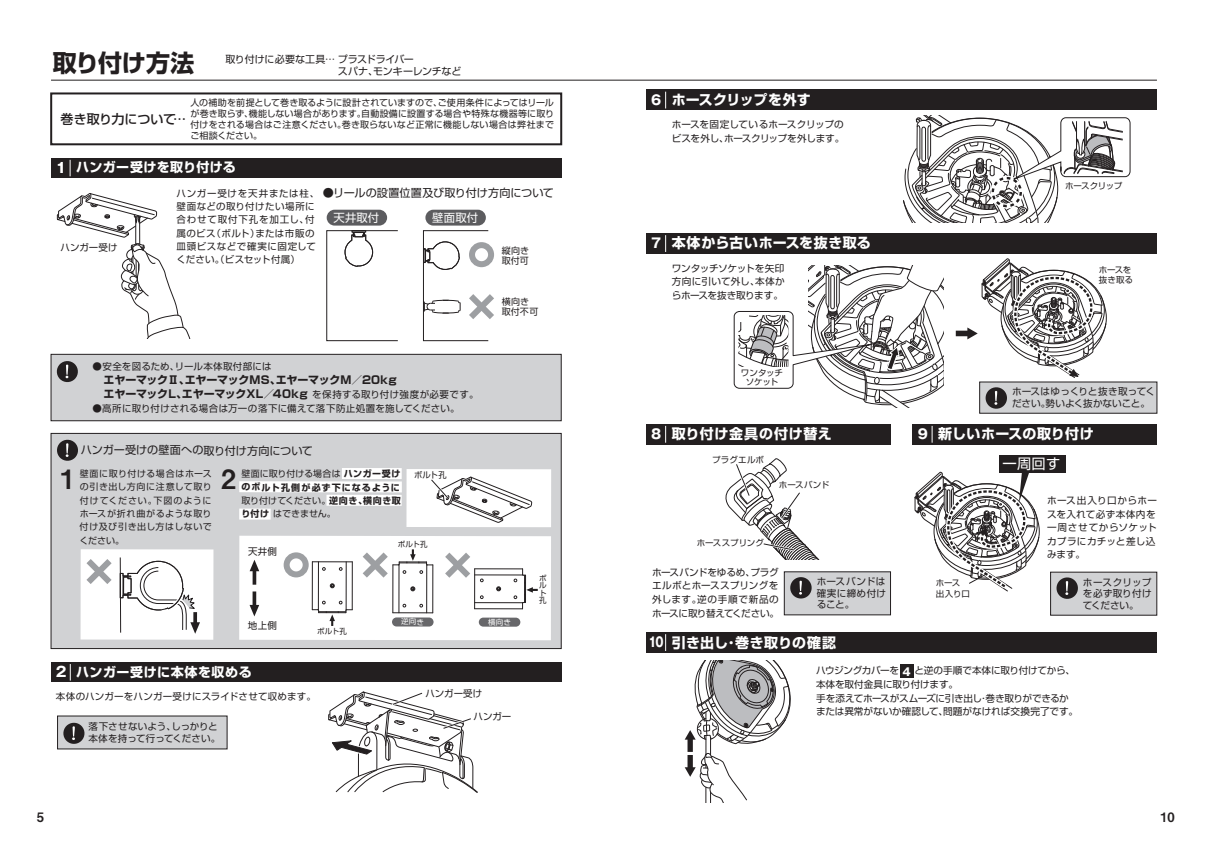
<style>
.page{position:relative;width:1208px;height:859px;background:#fff}
.page>*{position:absolute;margin:0;border:0;box-sizing:border-box;transform-origin:0 0}
.t1{font:26.7px "Midashi Go Pro MB31";color:#231f20}
.t2{font:700 24px "Shin Go Pro";letter-spacing:-.01em;color:#231f20}
.t3{font:14.3px "Shin Go Pro";color:#fff}
.t4{font:700 14px "Shin Go Pro";letter-spacing:.025em;color:#fff}
.t5{font:700 14px "Shin Go Pro";letter-spacing:.05em;color:#fff}
.t6{font:700 14px "Shin Go Pro";letter-spacing:-.015em;color:#fff}
.t7{font:700 13px "Shin Go Pro";letter-spacing:.03em;color:#fff}
.t8{font:500 13px "Shin Go Pro";letter-spacing:-.005em;color:#231f20}
.t9{font:13px "Midashi Go Pro MB31";color:#231f20}
.t10{font:11.3px "Shin Go Pro";letter-spacing:.01em;color:#fff}
.t11{font:11.1px "Shin Go Pro";letter-spacing:-.005em;color:#231f20}
.t12{font:700 11px/14px "Shin Go Pro";letter-spacing:-.015em;color:#231f20}
.t13{font:700 11px "Gothic MB101 Pro";color:#fff}
.t14{font:10px/12px "Shin Go Pro";letter-spacing:-.015em;color:#231f20}
.t15{font:9.6px/13.6px "Shin Go Pro";letter-spacing:-.005em;color:#231f20;text-align:justify}
.t16{font:9.6px/13.6px "Shin Go Pro";letter-spacing:.035em;color:#231f20}
.t17{font:9.6px/13.6px "Shin Go Pro";letter-spacing:-.025em;color:#231f20}
.t18{font:9.5px/11.4px "Shin Go Pro";letter-spacing:.03em;color:#231f20}
.t19{font:9.5px/13.3px "Shin Go Pro";letter-spacing:.055em;color:#231f20}
.t20{font:9.4px "Shin Go Pro";color:#231f20}
.t21{font:9px/13.3px "Shin Go Pro";letter-spacing:.03em;color:#231f20;text-align:justify}
.t22{font:700 9px/13.3px "Shin Go Pro";letter-spacing:.115em;color:#231f20;text-align:justify}
.t23{font:8.5px/9.1px "Shin Go Pro";letter-spacing:-.01em;color:#231f20}
.t24{font:8.5px "Shin Go Pro";letter-spacing:-.045em;color:#231f20}
.t25{font:8.3px "Shin Go Pro";color:#231f20}
.t26{font:7.5px/7.5px "Shin Go Pro";letter-spacing:.02em;color:#231f20;text-align:justify}
.t27{font:7.5px "Shin Go Pro";letter-spacing:.02em;color:#fff}
.s1{font-family:"Gothic MB101 Pro";font-size:14px}
.s2{font-weight:400;font-size:9.5px}
.s3{font-weight:400}
.s4{font-family:"Gothic MB101 Pro";font-size:13.4px}
</style>
<div class="page">
<svg style="left:903px;top:115px;width:227px;height:108px"></svg>
<svg style="left:733px;top:265px;width:211px;height:142px"></svg>
<svg style="left:725px;top:458px;width:95px;height:102px"></svg>
<svg style="left:684px;top:661px;width:107px;height:141px"></svg>
<div style="left:979px;top:382px;width:178px;height:31px;background:#d1d2d4"></div>
<div style="left:784px;top:572px;width:106px;height:43px;background:#d1d2d4"></div>
<div style="left:1050px;top:572px;width:107px;height:43px;background:#d1d2d4"></div>
<hr style="left:51px;top:80px;width:1106px;height:1px;background:#231f20">
<div style="left:999px;top:455px;width:66px;height:18px;background:#231f20"></div>
<svg style="left:914px;top:471px;width:126px;height:121px"></svg>
<div style="left:646px;top:90px;width:511px;height:20px;background:#231f20"></div>
<svg style="left:665px;top:92px;width:1px;height:16px"></svg>
<div style="left:646px;top:233px;width:510px;height:20px;background:#231f20"></div>
<svg style="left:665px;top:235px;width:1px;height:17px"></svg>
<div style="left:646px;top:632px;width:510px;height:20px;background:#231f20"></div>
<svg style="left:665px;top:634px;width:1px;height:17px"></svg>
<div style="left:646px;top:424px;width:244px;height:20px;background:#231f20"></div>
<svg style="left:665px;top:426px;width:1px;height:17px"></svg>
<div style="left:912px;top:424px;width:245px;height:20px;background:#231f20"></div>
<svg style="left:931px;top:426px;width:1px;height:17px"></svg>
<svg style="left:955px;top:258px;width:152px;height:120px"></svg>
<svg style="left:985px;top:387px;width:22px;height:22px"></svg>
<svg style="left:790px;top:577px;width:22px;height:22px"></svg>
<svg style="left:1056px;top:577px;width:22px;height:22px"></svg>
<div style="left:900px;top:665px;width:14px;height:13px;background:#231f20"></div>
<div style="left:51px;top:433px;width:510px;height:216px;background:#d1d2d4;border:1px solid #231f20"></div>
<div style="left:51px;top:354px;width:510px;height:67px;background:#d1d2d4;border:1px solid #231f20"></div>
<div style="left:81px;top:549px;width:132px;height:91px;background:#fff"></div>
<svg style="left:344px;top:232px;width:30px;height:35px"></svg>
<svg style="left:425px;top:241px;width:35px;height:29px"></svg>
<div style="left:326px;top:230px;width:72px;height:111px;border:1px solid #231f20"></div>
<div style="left:423px;top:230px;width:65px;height:111px;border:1px solid #231f20"></div>
<svg style="left:57px;top:193px;width:133px;height:146px"></svg>
<div style="left:57px;top:716px;width:170px;height:33px;background:#d1d2d4"></div>
<div style="left:50px;top:92px;width:512px;height:53px;background:#fff;border:2px solid #231f20"></div>
<svg style="left:57px;top:439px;width:21px;height:22px"></svg>
<svg style="left:80px;top:553px;width:120px;height:81px"></svg>
<div style="left:469px;top:242px;width:25px;height:25px;border:6px solid #9d9fa2;border-radius:50%"></div>
<div style="left:327px;top:210px;width:60px;height:16px;background:#5c5c5f;border-radius:8px"></div>
<div style="left:425px;top:210px;width:61px;height:16px;background:#5c5c5f;border-radius:8px"></div>
<svg style="left:56px;top:361px;width:22px;height:21px"></svg>
<svg style="left:63px;top:722px;width:22px;height:22px"></svg>
<div style="left:51px;top:158px;width:510px;height:20px;background:#231f20"></div>
<div style="left:51px;top:662px;width:510px;height:20px;background:#231f20"></div>
<svg style="left:70px;top:160px;width:1px;height:16px"></svg>
<svg style="left:70px;top:664px;width:1px;height:17px"></svg>
<svg style="left:239px;top:468px;width:312px;height:325px"></svg>
<svg style="left:423px;top:288px;width:71px;height:38px"></svg>
<h2 class="t2" style="left:53px;top:44px;width:143px">取り付け方法</h2>
<p class="t14" style="left:338px;top:52px;width:125px;text-indent:-112px">取り付けに必要な工具… プラスドライバー<br>スパナ、モンキーレンチなど</p>
<p class="t21" style="left:190px;top:96px;width:365px;line-height:11px">人の補助を前提として巻き取るように設計されていますので、ご使用条件によってはリールが巻き取らず、機能しない場合があります。自動設備に設置する場合や特殊な機器等に取り付けをされる場合はご注意ください。巻き取らないなど正常に機能しない場合は弊社までご相談ください。</p>
<h3 class="t8" style="left:60px;top:108px;width:127px">巻き取り力について…</h3>
<h3 class="t7" style="left:56px;top:157px;width:181px"><span class="s1">1</span> ハンガー受けを取り付ける</h3>
<p class="t20" style="left:61px;top:239px;width:58px">ハンガー受け</p>
<p class="t19" style="left:176px;top:185px;width:144px">ハンガー受けを天井または柱、壁面などの取り付けたい場所に合わせて取付下孔を加工し、付属のビス（ボルト）または市販の皿頭ビスなどで確実に固定してください。（ビスセット付属）</p>
<p class="t11" style="left:323px;top:184px;width:233px">●リールの設置位置及び取り付け方向について</p>
<p class="t10" style="left:333px;top:208px;width:47px">天井取付</p>
<p class="t10" style="left:432px;top:208px;width:47px">壁面取付</p>
<p class="t21" style="left:502px;top:244px;width:29px;line-height:10px">縦向き取付可</p>
<p class="t21" style="left:502px;top:296px;width:38px;line-height:10px">横向き取付不可</p>
<p class="t18" style="left:92px;top:359px;width:181px">●安全を図るため、リール本体取付部には</p>
<p class="t12" style="left:92px;top:371px;width:388px">　エヤーマックⅡ、エヤーマックMS、エヤーマックM／20kg<br>　エヤーマックL、エヤーマックXL／40kg <span class="s2">を保持する取り付け強度が必要です。</span></p>
<p class="t18" style="left:92px;top:401px;width:369px">●高所に取り付けされる場合は万一の落下に備えて落下防止処置を施してください。</p>
<p class="t11" style="left:81px;top:441px;width:234px">ハンガー受けの壁面への取り付け方向について</p>
<h1 class="t1" style="left:221px;top:457px;width:16px">2</h1>
<p class="t25" style="left:414px;top:468px;width:34px">ボルト孔</p>
<h1 class="t1" style="left:61px;top:457px;width:16px">1</h1>
<p class="t22" style="left:241px;top:466px;width:161px"><span class="s3">壁面に取り付ける場合は</span> ハンガー受けのボルト孔側が必ず下になるように<span class="s3">取り付けてください。</span>逆向き、横向き取り付け <span class="s3">はできません。</span></p>
<p class="t21" style="left:80px;top:466px;width:134px">壁面に取り付ける場合はホースの引き出し方向に注意して取り付けてください。下図のようにホースが折れ曲がるような取り付け及び引き出し方はしないでください。</p>
<p class="t26" style="left:398px;top:540px;width:31px">ボルト孔</p>
<p class="t20" style="left:248px;top:544px;width:30px">天井側</p>
<p class="t20" style="left:248px;top:618px;width:30px">地上側</p>
<h3 class="t7" style="left:56px;top:661px;width:197px"><span class="s1">2</span> ハンガー受けに本体を収める</h3>
<p class="t26" style="left:317px;top:627px;width:31px">ボルト孔</p>
<p class="t18" style="left:56px;top:690px;width:261px">本体のハンガーをハンガー受けにスライドさせて収めます。</p>
<p class="t18" style="left:89px;top:720px;width:133px">落下させないよう、しっかりと本体を持って行ってください。</p>
<p class="t27" style="left:401px;top:615px;width:24px">逆向き</p>
<p class="t27" style="left:488px;top:616px;width:24px">横向き</p>
<p class="t20" style="left:425px;top:685px;width:58px">ハンガー受け</p>
<p class="t20" style="left:473px;top:709px;width:39px">ハンガー</p>
<p class="t26" style="left:539px;top:573px;width:9px">ボルト孔</p>
<h3 class="t6" style="left:651px;top:89px;width:161px"><span class="s4">6</span> ホースクリップを外す</h3>
<p class="t17" style="left:672px;top:117px;width:174px">ホースを固定しているホースクリップのビスを外し、ホースクリップを外します。</p>
<h3 class="t4" style="left:651px;top:232px;width:221px"><span class="s4">7</span> 本体から古いホースを抜き取る</h3>
<p class="t15" style="left:672px;top:260px;width:115px">ワンタッチソケットを矢印方向に引いて外し、本体からホースを抜き取ります。</p>
<p class="t23" style="left:741px;top:367px;width:44px;text-align:center">ワンタッチソケット</p>
<p class="t24" style="left:1065px;top:179px;width:59px">ホースクリップ</p>
<p class="t23" style="left:1098px;top:265px;width:36px">ホースを抜き取る</p>
<p class="t15" style="left:1012px;top:385px;width:144px;line-height:11.6px">ホースはゆっくりと抜き取ってください。勢いよく抜かないこと。</p>
<h3 class="t5" style="left:651px;top:423px;width:182px"><span class="s4">8</span> 取り付け金具の付け替え</h3>
<h3 class="t4" style="left:917px;top:423px;width:177px"><span class="s4">9</span> 新しいホースの取り付け</h3>
<p class="t23" style="left:712px;top:454px;width:53px">プラグエルボ</p>
<p class="t23" style="left:779px;top:479px;width:52px">ホースバンド</p>
<p class="t23" style="left:697px;top:537px;width:68px">ホーススプリング</p>
<h3 class="t3" style="left:1002px;top:452px;width:59px">一周回す</h3>
<p class="t16" style="left:1047px;top:492px;width:112px">ホース出入り口からホースを入れて必ず本体内を一周させてからソケットカプラにカチッと差し込みます。</p>
<p class="t15" style="left:652px;top:564px;width:129px">ホースバンドをゆるめ、プラグエルボとホーススプリングを外します。逆の手順で新品のホースに取り替えてください。</p>
<p class="t15" style="left:816px;top:575px;width:71px;line-height:11.6px">ホースバンドは確実に締め付けること。</p>
<p class="t15" style="left:1083px;top:575px;width:70px;line-height:11.6px">ホースクリップを必ず取り付けてください。</p>
<p class="t23" style="left:936px;top:577px;width:35px;line-height:10.2px">ホース出入り口</p>
<h3 class="t4" style="left:648px;top:631px;width:189px"><span class="s4">10</span> 引き出し･巻き取りの確認</h3>
<p class="t15" style="left:816px;top:663px;width:263px;text-align:left">ハウジングカバーを　 と逆の手順で本体に取り付けてから、本体を取付金具に取り付けます。<br>手を添えてホースがスムーズに引き出し･巻き取りができるかまたは異常がないか確認して、問題がなければ交換完了です。</p>
<p class="t13" style="left:902px;top:662px;width:10px">4</p>
<h3 class="t9" style="left:37px;top:806px;width:9px">5</h3>
<h3 class="t9" style="left:1160px;top:806px;width:16px">10</h3>
</div>
